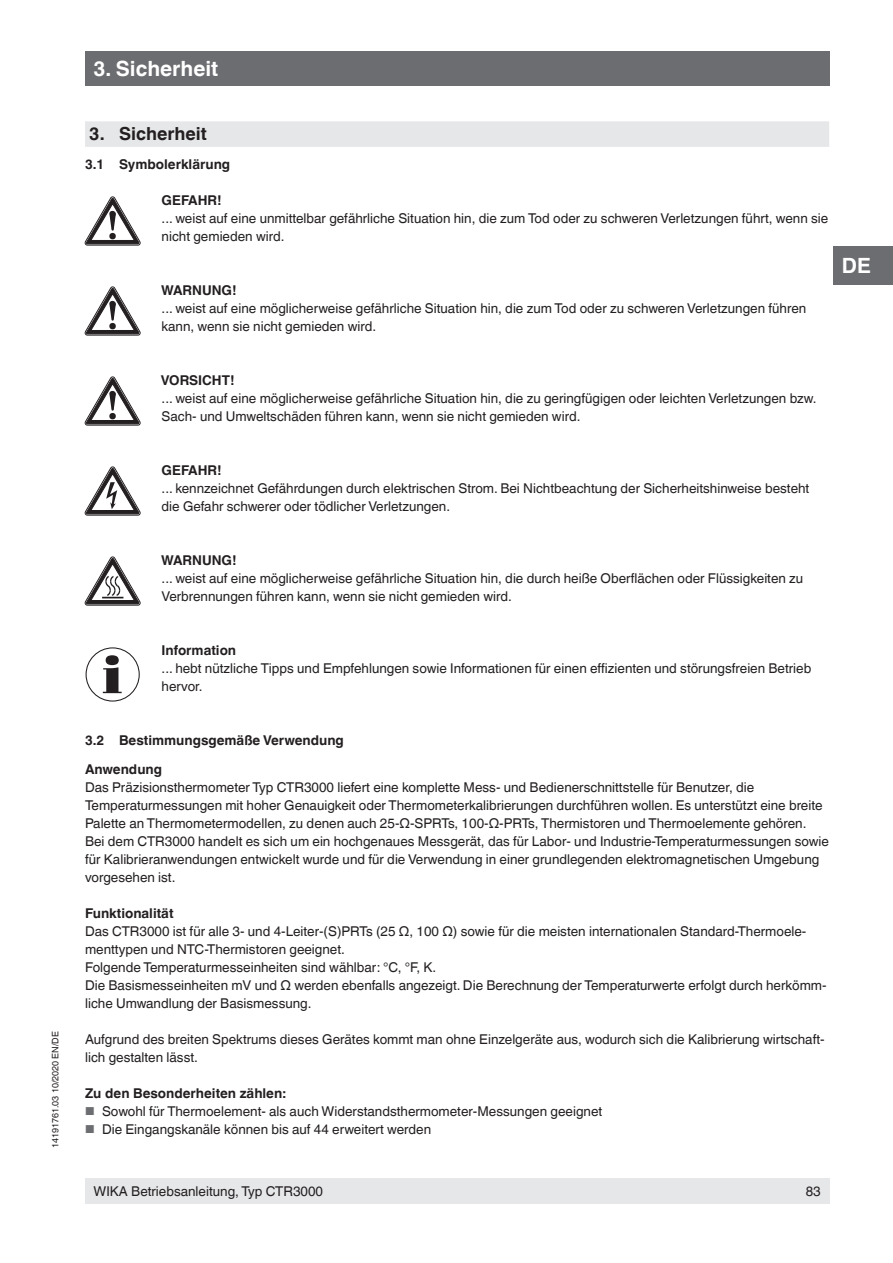
<style>
.page{position:relative;width:893px;height:1263px;background:#fff}
.page>*{position:absolute;margin:0;border:0;box-sizing:border-box;transform-origin:0 0}
.t1{font:700 21px "Helvetica World";color:#fff}
.t2{font:700 18px "Helvetica World";color:#231f20}
.t3{font:13.5px/18px "Helvetica World";color:#231f20}
.t4{font:700 13.5px/28.5px "Helvetica World";color:#231f20}
.t5{font:9px "Helvetica World";color:#231f20}
.s1{font-size:11.55px;color:#6c6d70}
</style>
<div class="page">
<div style="left:833px;top:247px;width:60px;height:38px;background:#6c6d70"></div>
<div style="left:85px;top:51px;width:744px;height:34px;background:#6c6d70"></div>
<div style="left:85px;top:1178px;width:744px;height:25px;background:#e6e7e9"></div>
<div style="left:85px;top:121px;width:744px;height:26px;background:#e6e7e9"></div>
<svg style="left:85px;top:197px;width:55px;height:48px"></svg>
<svg style="left:85px;top:287px;width:55px;height:48px"></svg>
<svg style="left:85px;top:377px;width:55px;height:48px"></svg>
<svg style="left:85px;top:467px;width:55px;height:48px"></svg>
<svg style="left:85px;top:557px;width:55px;height:48px"></svg>
<svg style="left:103px;top:655px;width:19px;height:38px"></svg>
<div style="left:86px;top:647px;width:54px;height:54px;border:1px solid #231f20;border-radius:50%"></div>
<p class="t5" style="left:50px;top:1148px;width:118px;rotate:-90deg">14191761.03 10/2020 EN/DE</p>
<h1 class="t1" style="left:94px;top:56px;width:126px">3. Sicherheit</h1>
<h2 class="t2" style="left:89px;top:124px;width:119px">3. Sicherheit</h2>
<p class="t4" style="left:85px;top:150px;width:147px">3.1 Symbolerklärung</p>
<p class="t4" style="left:162px;top:186px;width:62px">GEFAHR!</p>
<p class="t3" style="left:162px;top:209px;width:668px">... weist auf eine unmittelbar gefährliche Situation hin, die zum Tod oder zu schweren Verletzungen führt, wenn sie nicht gemieden wird.</p>
<p class="t4" style="left:161px;top:276px;width:77px">WARNUNG!</p>
<p class="t3" style="left:162px;top:299px;width:646px">... weist auf eine möglicherweise gefährliche Situation hin, die zum Tod oder zu schweren Verletzungen führen kann, wenn sie nicht gemieden wird.</p>
<h1 class="t1" style="left:842px;top:254px;width:31px">DE</h1>
<p class="t4" style="left:161px;top:366px;width:75px">VORSICHT!</p>
<p class="t3" style="left:162px;top:389px;width:656px">... weist auf eine möglicherweise gefährliche Situation hin, die zu geringfügigen oder leichten Verletzungen bzw.<br>Sach- und Umweltschäden führen kann, wenn sie nicht gemieden wird.</p>
<p class="t4" style="left:162px;top:456px;width:62px">GEFAHR!</p>
<p class="t3" style="left:162px;top:479px;width:649px">... kennzeichnet Gefährdungen durch elektrischen Strom. Bei Nichtbeachtung der Sicherheitshinweise besteht die Gefahr schwerer oder tödlicher Verletzungen.</p>
<p class="t4" style="left:161px;top:546px;width:77px">WARNUNG!</p>
<p class="t3" style="left:162px;top:569px;width:643px">... weist auf eine möglicherweise gefährliche Situation hin, die durch heiße Oberflächen oder Flüssigkeiten zu<br>Verbrennungen führen kann, wenn sie nicht gemieden wird.</p>
<p class="t4" style="left:162px;top:636px;width:76px">Information</p>
<p class="t3" style="left:162px;top:659px;width:651px">... hebt nützliche Tipps und Empfehlungen sowie Informationen für einen effizienten und störungsfreien Betrieb hervor.</p>
<p class="t4" style="left:85px;top:726px;width:260px">3.2 Bestimmungsgemäße Verwendung<br>Anwendung</p>
<p class="t3" style="left:85px;top:778px;width:745px">Das Präzisionsthermometer Typ CTR3000 liefert eine komplette Mess- und Bedienerschnittstelle für Benutzer, die Temperaturmessungen mit hoher Genauigkeit oder Thermometerkalibrierungen durchführen wollen. Es unterstützt eine breite Palette an Thermometermodellen, zu denen auch 25-Ω-SPRTs, 100-Ω-PRTs, Thermistoren und Thermoelemente gehören.<br>Bei dem CTR3000 handelt es sich um ein hochgenaues Messgerät, das für Labor- und Industrie-Temperaturmessungen sowie für Kalibrieranwendungen entwickelt wurde und für die Verwendung in einer grundlegenden elektromagnetischen Umgebung vorgesehen ist.</p>
<p class="t4" style="left:85px;top:898px;width:90px">Funktionalität</p>
<p class="t3" style="left:85px;top:922px;width:743px">Das CTR3000 ist für alle 3- und 4-Leiter-(S)PRTs (25 Ω, 100 Ω) sowie für die meisten internationalen Standard-Thermoele&shy;menttypen und NTC-Thermistoren geeignet.<br>Folgende Temperaturmesseinheiten sind wählbar: °C, °F, K.<br>Die Basismesseinheiten mV und Ω werden ebenfalls angezeigt. Die Berechnung der Temperaturwerte erfolgt durch herkömm&shy;liche Umwandlung der Basismessung.</p>
<p class="t3" style="left:85px;top:1030px;width:741px">Aufgrund des breiten Spektrums dieses Gerätes kommt man ohne Einzelgeräte aus, wodurch sich die Kalibrierung wirtschaft&shy;lich gestalten lässt.</p>
<p class="t4" style="left:85px;top:1078px;width:202px">Zu den Besonderheiten zählen:</p>
<p class="t3" style="left:85px;top:1102px;width:519px"><span class="s1">■</span> Sowohl für Thermoelement- als auch Widerstandsthermometer-Messungen geeignet</p>
<p class="t3" style="left:85px;top:1120px;width:348px"><span class="s1">■</span> Die Eingangskanäle können bis auf 44 erweitert werden</p>
<p class="t3" style="left:94px;top:1182px;width:231px">WIKA Betriebsanleitung, Typ CTR3000</p>
<p class="t3" style="left:806px;top:1182px;width:17px">83</p>
</div>
